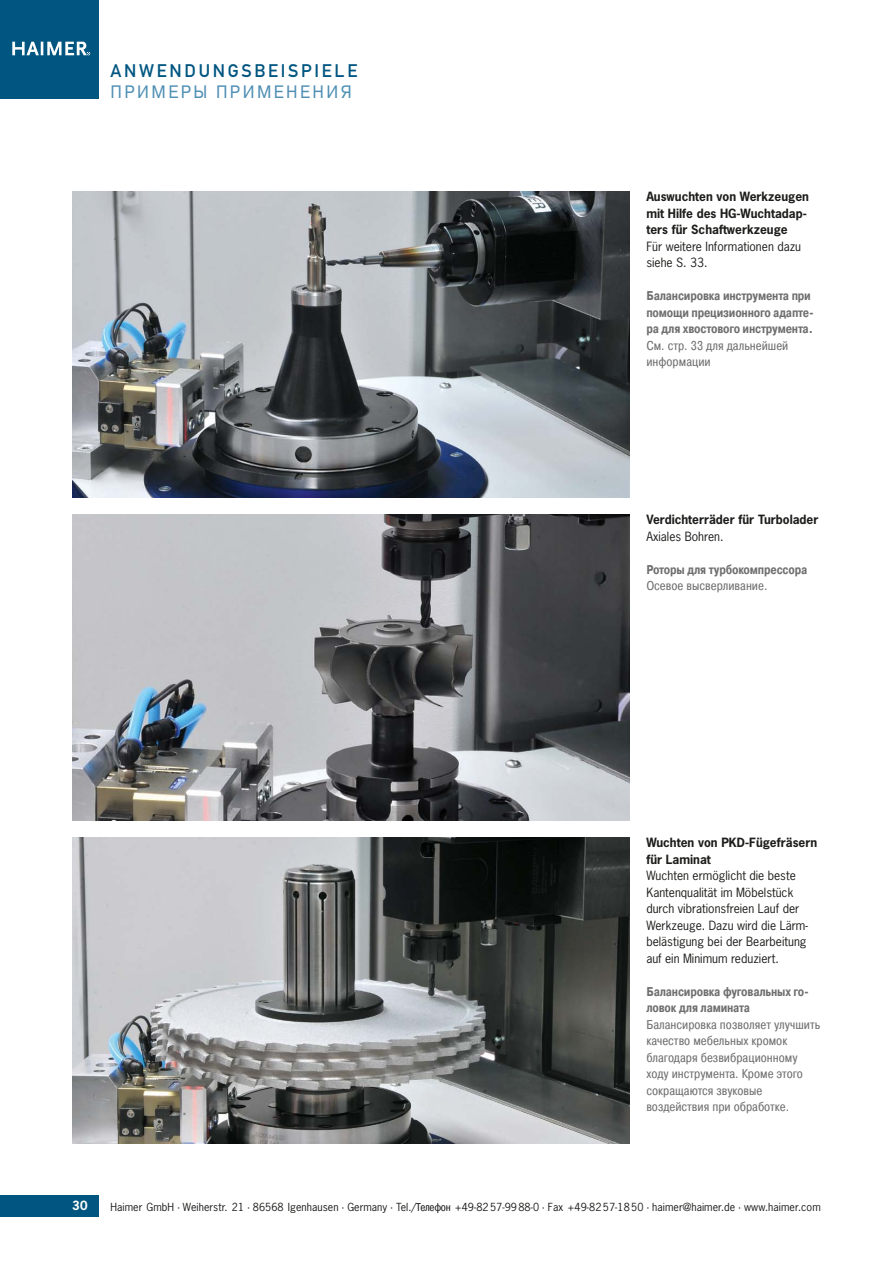
<style>
.page{position:relative;width:893px;height:1263px;background:#fff}
.page>*{position:absolute;margin:0;border:0;box-sizing:border-box;transform-origin:0 0}
.t1{font:18px "DIN Mittelschrift";letter-spacing:.15em;color:#005681}
.t2{font:18px "Pragmatica Book C";letter-spacing:.15em;color:#4e8fb3;scale:.9 1}
.t3{font:12.75px/16.5px "Pragmatica Cond C";color:#706f6f}
.t4{font:700 12.75px/16.5px "Pragmatica Cond C";letter-spacing:-.015em;color:#706f6f;scale:.95 1}
.t5{font:12px/16.5px "News Gothic";color:#1d1d1b}
.t6{font:700 12px/16.5px "News Gothic";color:#1d1d1b}
.t7{font:700 12px "News Gothic";color:#fff}
.t8{font:10.5px "News Gothic";letter-spacing:.005em;color:#1d1d1b}
.s1{font-family:"Pragmatica Cond C";font-size:11.25px}
</style>
<div class="page">
<div style="left:0;top:0;width:99px;height:99px;background:#005681"></div>
<svg style="left:12px;top:42px;width:78px;height:13px"></svg>
<div style="left:0;top:1195px;width:99px;height:21px;background:#005681"></div>
<img style="left:72px;top:191px;width:557px;height:306px">
<img style="left:72px;top:838px;width:557px;height:306px">
<img style="left:72px;top:514px;width:557px;height:307px">
<h1 class="t1" style="left:111px;top:60px;width:155px">ANWENDUNGSBEI</h1>
<h1 class="t1" style="left:288px;top:60px;width:24px">SPIE</h1>
<h1 class="t1" style="left:335px;top:60px;width:22px">LE</h1>
<h1 class="t2" style="left:111px;top:82px;width:269px">ПРИМЕРЫ ПРИМЕНЕНИЯ</h1>
<p class="t6" style="left:646px;top:188px;width:164px">Auswuchten von Werkzeugen mit Hilfe des HG-Wuchtadap&shy;ters für Schaftwerkzeuge</p>
<p class="t5" style="left:646px;top:238px;width:156px">Für weitere Informationen dazu siehe S. 33.</p>
<p class="t4" style="left:646px;top:287px;width:178px">Балансировка инструмента при помощи прецизионного адапте&shy;ра для хвостового инструмента.</p>
<p class="t3" style="left:646px;top:337px;width:144px">См. стр. 33 для дальнейшей информации</p>
<p class="t6" style="left:646px;top:511px;width:174px">Verdichterräder für Turbolader</p>
<p class="t5" style="left:646px;top:528px;width:79px">Axiales Bohren.</p>
<p class="t4" style="left:646px;top:561px;width:171px">Роторы для турбокомпрессора</p>
<p class="t3" style="left:646px;top:578px;width:123px">Осевое высверливание.</p>
<p class="t6" style="left:646px;top:834px;width:172px">Wuchten von PKD-Fügefräsern für Laminat</p>
<p class="t5" style="left:646px;top:867px;width:163px">Wuchten ermöglicht die beste<br>Kantenqualität im Möbelstück durch vibrationsfreien Lauf der<br>Werkzeuge. Dazu wird die Lärm&shy;belästigung bei der Bearbeitung auf ein Minimum reduziert.</p>
<p class="t4" style="left:646px;top:983px;width:173px">Балансировка фуговальных го&shy;ловок для ламината</p>
<p class="t3" style="left:646px;top:1016px;width:175px">Балансировка позволяет улучшить качество мебельных кромок благодаря безвибрационному ходу инструмента. Кроме этого сокращаются звуковые воздействия при обработке.</p>
<p class="t7" style="left:72px;top:1198px;width:17px">30</p>
<p class="t8" style="left:111px;top:1200px;width:712px">Haimer GmbH · Weiherstr. 21 · 86568 Igenhausen · Germany · Tel./<span class="s1">Телефон</span> +49-8257-9988-0 · Fax +49-8257-1850 · haimer@haimer.de · www.haimer.com</p>
</div>
